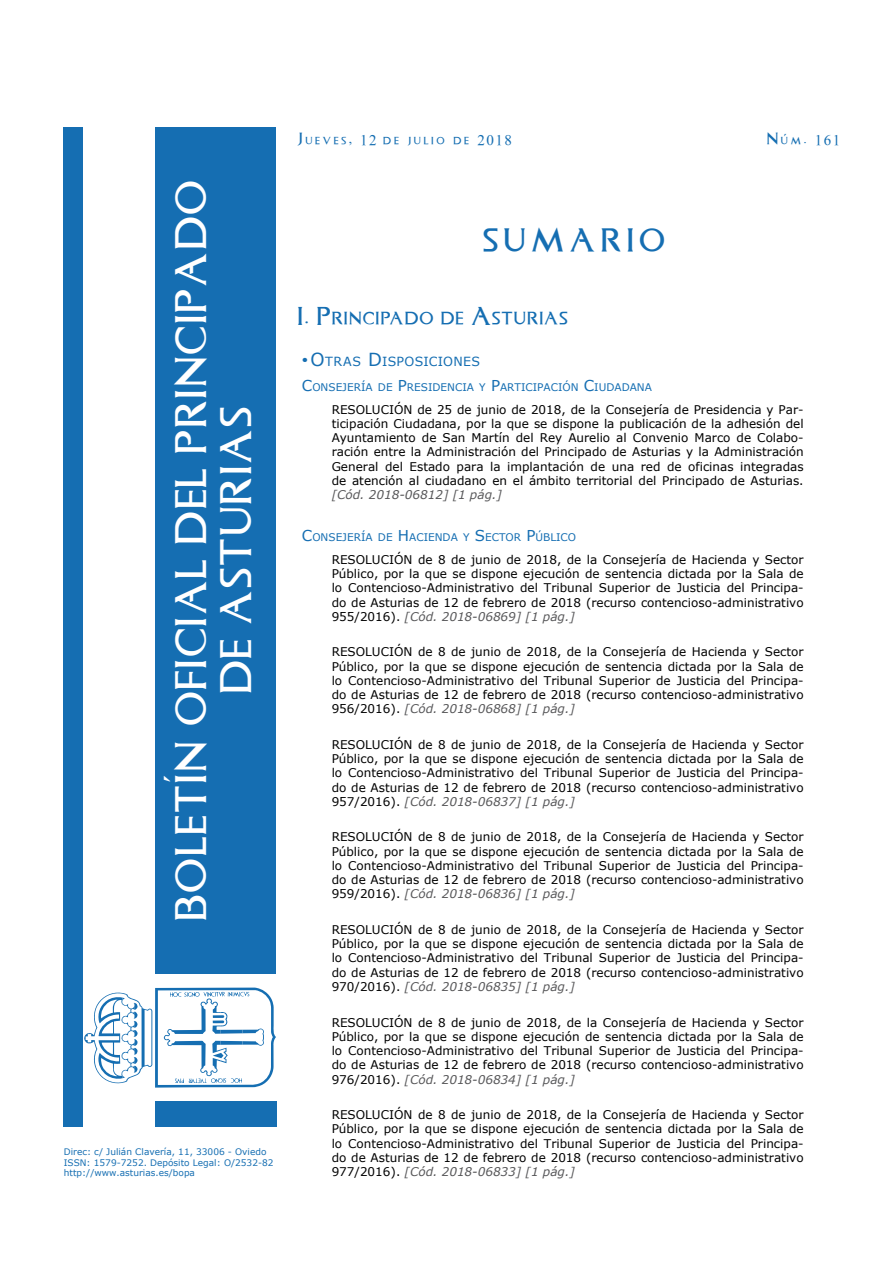
<style>
.page{position:relative;width:893px;height:1263px;background:#fff}
.page>*{position:absolute;margin:0;border:0;box-sizing:border-box;transform-origin:0 0}
.t1{font:36px/45px "Asturica";letter-spacing:.05em;color:#fff;text-align:center}
.SUMARIO{font:27px "Asturica";letter-spacing:.2em;color:#156eb2}
.SUM_Secc{font:14.7px "Asturica";letter-spacing:.075em;color:#156eb2}
.FECHA_Cabecera{font:13.5px "Asturica";letter-spacing:.2em;color:#156eb2}
.SUM_SubSecc{font:12.6px "Verdana";letter-spacing:.025em;color:#156eb2}
.SUM_Anuncio{font:12px/14.2px "Verdana";color:#000;text-align:justify}
.SUM_Organismo{font:10.5px "Verdana";color:#156eb2}
.PIE{font:9px "Verdana";color:#156eb2}
.s1{font-size:15px}
.s2{font-size:21px}
.s3{font-family:"Asturica";font-size:18px}
.s4{font-size:18px}
.s5{font-style:italic;color:#58585a}
</style>
<div class="page">
<div style="left:155px;top:1101px;width:121px;height:26px;background:#156eb2"></div>
<div style="left:156px;top:128px;width:120px;height:846px;background:#156eb2"></div>
<div style="left:64px;top:128px;width:19px;height:999px;background:#156eb2"></div>
<svg style="left:84px;top:987px;width:192px;height:100px"></svg>
<p class="t1" style="left:165px;top:921px;width:742px;rotate:-90deg">BOLETÍN OFICIAL DEL PRINCIPADO<br>DE ASTURIAS</p>
<p class="PIE" style="left:64px;top:1146px;width:204px">Direc: c/ Julián Clavería, 11, 33006 - Oviedo</p>
<p class="PIE" style="left:64px;top:1157px;width:211px">ISSN: 1579-7252. Depósito Legal: O/2532-82</p>
<p class="PIE" style="left:64px;top:1167px;width:133px">http://www.asturias.es/bopa</p>
<p class="FECHA_Cabecera" style="left:298px;top:129px;width:216px">Jueves, <span class="s1">12</span> de julio de <span class="s1">2018</span></p>
<p class="FECHA_Cabecera" style="left:767px;top:129px;width:75px">Núm. <span class="s1">161</span></p>
<p class="SUMARIO" style="left:483px;top:219px;width:184px">SUMARIO</p>
<p class="SUM_Secc" style="left:298px;top:307px;width:272px"><span class="s2">I. P</span>RINCIPADO DE <span class="s2">A</span>STURIAS</p>
<p class="SUM_SubSecc" style="left:302px;top:353px;width:180px"><span class="s3">•</span><span class="s4">O</span>TRAS <span class="s4">D</span>ISPOSICIONES</p>
<p class="SUM_Organismo" style="left:302px;top:380px;width:352px"><span class="s1">C</span>ONSEJERÍA D E <span class="s1">P</span>RESID ENCIA Y <span class="s1">P</span>ARTICIPACIÓN <span class="s1">C</span>IUDADANA</p>
<p class="SUM_Anuncio" style="left:332px;top:402px;width:25px">Resol</p>
<p class="SUM_Anuncio" style="left:332px;top:402px;width:473px;text-indent:40px">ución de 25 de junio de 2018, de la Consejería de Presidencia y Par&shy;ticipación Ciudadana, por la que se dispone la publicación de la adhesión del Ayuntamiento de San Martín del Rey Aurelio al Convenio Marco de Colabo&shy;ración entre la Administración del Principado de Asturias y la Administración General del Estado para la implantación de una red de oficinas integradas de atención al ciudadano en el ámbito territorial del Principado de Asturias. <span class="s5">[Cód. 2018‑06812] [1 pág.]</span></p>
<p class="SUM_Organismo" style="left:302px;top:531px;width:275px"><span class="s1">C</span>ONSEJERÍA DE <span class="s1">H</span>ACIENDA Y <span class="s1">S</span>ECTOR <span class="s1">P</span>ÚBLICO</p>
<p class="SUM_Anuncio" style="left:332px;top:552px;width:25px">Resol</p>
<p class="SUM_Anuncio" style="left:332px;top:552px;width:473px;text-indent:40px">ución de 8 de junio de 2018, de la Consejería de Hacienda y Sector Público, por la que se dispone ejecución de sentencia dictada por la Sala de lo Contencioso-Administrativo del Tribunal Superior de Justicia del Principa&shy;do de Asturias de 12 de febrero de 2018 (recurso contencioso-administrativo 955/2016). <span class="s5">[Cód. 2018‑06869] [1 pág.]</span></p>
<p class="SUM_Anuncio" style="left:332px;top:644px;width:25px">Resol</p>
<p class="SUM_Anuncio" style="left:332px;top:644px;width:473px;text-indent:40px">ución de 8 de junio de 2018, de la Consejería de Hacienda y Sector Público, por la que se dispone ejecución de sentencia dictada por la Sala de lo Contencioso-Administrativo del Tribunal Superior de Justicia del Principa&shy;do de Asturias de 12 de febrero de 2018 (recurso contencioso-administrativo 956/2016). <span class="s5">[Cód. 2018‑06868] [1 pág.]</span></p>
<p class="SUM_Anuncio" style="left:332px;top:737px;width:25px">Resol</p>
<p class="SUM_Anuncio" style="left:332px;top:737px;width:473px;text-indent:40px">ución de 8 de junio de 2018, de la Consejería de Hacienda y Sector Público, por la que se dispone ejecución de sentencia dictada por la Sala de lo Contencioso-Administrativo del Tribunal Superior de Justicia del Principa&shy;do de Asturias de 12 de febrero de 2018 (recurso contencioso-administrativo 957/2016). <span class="s5">[Cód. 2018‑06837] [1 pág.]</span></p>
<p class="SUM_Anuncio" style="left:332px;top:829px;width:25px">Resol</p>
<p class="SUM_Anuncio" style="left:332px;top:829px;width:473px;text-indent:40px">ución de 8 de junio de 2018, de la Consejería de Hacienda y Sector Público, por la que se dispone ejecución de sentencia dictada por la Sala de lo Contencioso-Administrativo del Tribunal Superior de Justicia del Principa&shy;do de Asturias de 12 de febrero de 2018 (recurso contencioso-administrativo 959/2016). <span class="s5">[Cód. 2018‑06836] [1 pág.]</span></p>
<p class="SUM_Anuncio" style="left:332px;top:922px;width:25px">Resol</p>
<p class="SUM_Anuncio" style="left:332px;top:922px;width:473px;text-indent:40px">ución de 8 de junio de 2018, de la Consejería de Hacienda y Sector Público, por la que se dispone ejecución de sentencia dictada por la Sala de lo Contencioso-Administrativo del Tribunal Superior de Justicia del Principa&shy;do de Asturias de 12 de febrero de 2018 (recurso contencioso-administrativo 970/2016). <span class="s5">[Cód. 2018‑06835] [1 pág.]</span></p>
<p class="SUM_Anuncio" style="left:332px;top:1014px;width:25px">Resol</p>
<p class="SUM_Anuncio" style="left:332px;top:1014px;width:473px;text-indent:40px">ución de 8 de junio de 2018, de la Consejería de Hacienda y Sector Público, por la que se dispone ejecución de sentencia dictada por la Sala de lo Contencioso-Administrativo del Tribunal Superior de Justicia del Principa&shy;do de Asturias de 12 de febrero de 2018 (recurso contencioso-administrativo 976/2016). <span class="s5">[Cód. 2018‑06834] [1 pág.]</span></p>
<p class="SUM_Anuncio" style="left:332px;top:1107px;width:25px">Resol</p>
<p class="SUM_Anuncio" style="left:332px;top:1107px;width:473px;text-indent:40px">ución de 8 de junio de 2018, de la Consejería de Hacienda y Sector Público, por la que se dispone ejecución de sentencia dictada por la Sala de lo Contencioso-Administrativo del Tribunal Superior de Justicia del Principa&shy;do de Asturias de 12 de febrero de 2018 (recurso contencioso-administrativo 977/2016). <span class="s5">[Cód. 2018‑06833] [1 pág.]</span></p>
</div>
